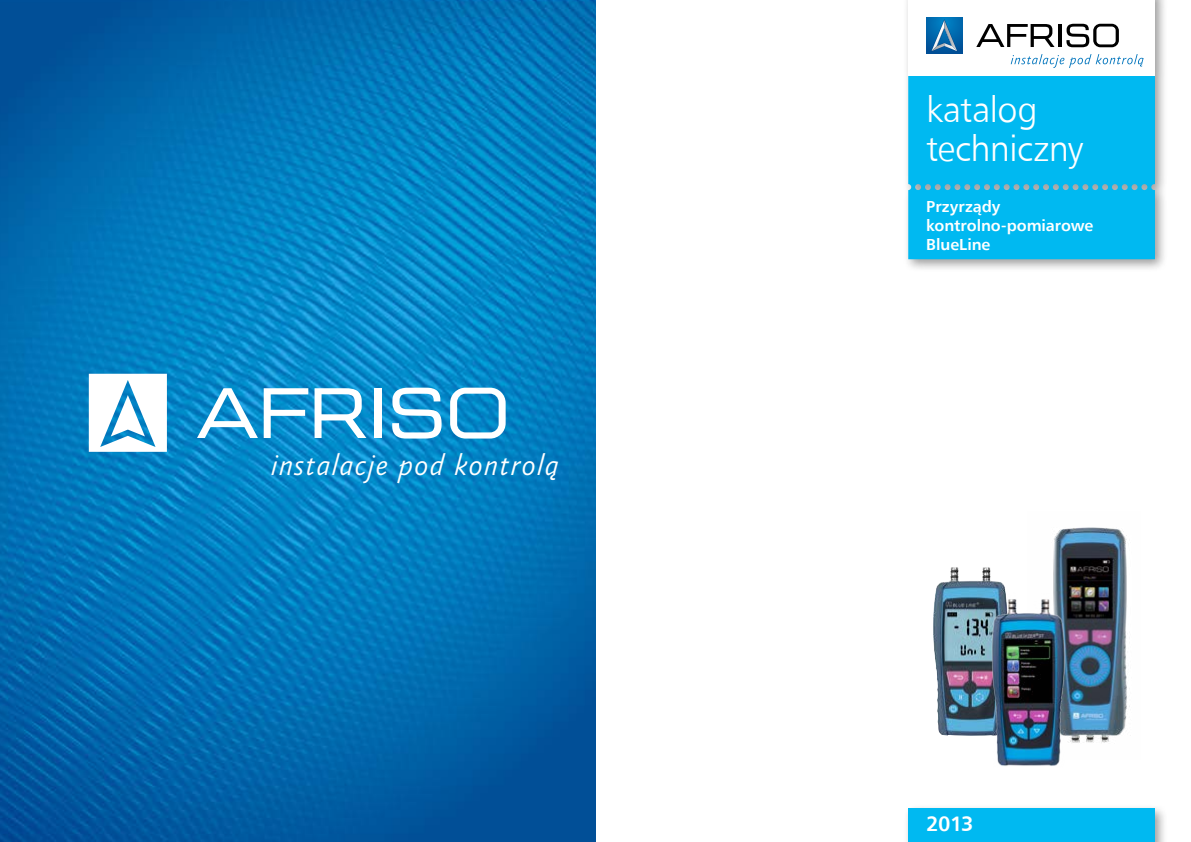
<style>
.page{position:relative;width:1191px;height:842px;background:#fff}
.page>*{position:absolute;margin:0;border:0;box-sizing:border-box;transform-origin:0 0}
.t1{font:36px/38.8px "Humnst 777 Lt EU";letter-spacing:-.015em;color:#fff}
.t2{font:italic 300 30.8px "Absara Sans Pl";letter-spacing:.025em;color:#fff}
.t3{font:700 21px "Humnst 777 EU";color:#fff}
.t4{font:700 16px/19.2px "Humnst 777 EU";letter-spacing:-.005em;color:#fff}
</style>
<div class="page">
<img style="left:0;top:0;width:595px;height:842px">
<svg style="left:89px;top:374px;width:78px;height:78px"></svg>
<svg style="left:392px;top:388px;width:49px;height:51px"></svg>
<svg style="left:450px;top:388px;width:55px;height:51px"></svg>
<svg style="left:264px;top:388px;width:44px;height:50px"></svg>
<svg style="left:314px;top:388px;width:52px;height:50px"></svg>
<div style="left:375px;top:388px;width:7px;height:50px;background:#fff"></div>
<svg style="left:197px;top:388px;width:61px;height:50px"></svg>
<div style="left:902px;top:0;width:266px;height:842px;background:#000;opacity:.39"></div>
<div style="left:908px;top:76px;width:247px;height:183px;background:#00b9f1"></div>
<div style="left:908px;top:0;width:247px;height:76px;background:#fff"></div>
<div style="left:908px;top:808px;width:247px;height:34px;background:#00b9f1"></div>
<div style="left:926px;top:17px;width:36px;height:36px;background:linear-gradient(to bottom,#0070b4,#005097)"></div>
<svg style="left:930px;top:19px;width:28px;height:33px"></svg>
<svg style="left:1010px;top:54px;width:133px;height:14px"></svg>
<svg style="left:1066px;top:24px;width:52px;height:23px"></svg>
<hr style="left:1058px;top:24px;width:3px;height:23px;background:#000">
<svg style="left:976px;top:24px;width:78px;height:23px"></svg>
<img style="left:1028px;top:512px;width:112px;height:247px">
<img style="left:985px;top:592px;width:85px;height:186px">
<h2 class="t2" style="left:271px;top:449px;width:290px">instalacje pod kontrolą</h2>
<h1 class="t1" style="left:926px;top:89px;width:159px">katalog techniczny</h1>
<p class="t4" style="left:926px;top:197px;width:169px">Przyrządy kontrolno-pomiarowe<br>BlueLine</p>
<h3 class="t3" style="left:926px;top:810px;width:49px">2013</h3>
</div>
